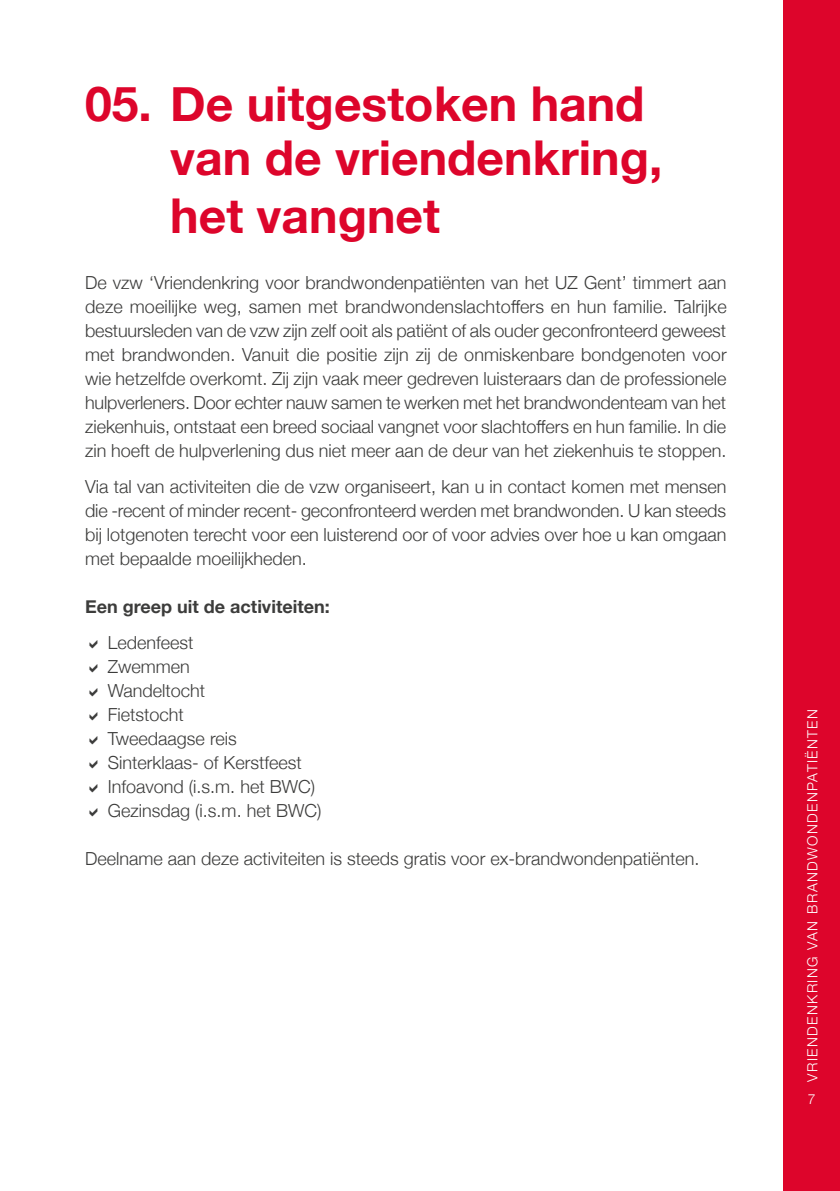
<style>
.page{position:relative;width:840px;height:1191px;background:#fff}
.page>*{position:absolute;margin:0;border:0;box-sizing:border-box;transform-origin:0 0}
.t1{font:700 48px/55.8px "Helvetica Neue";color:#dd052b}
.t2{font:300 18px/24px "Helvetica Neue";color:#3c3c3b;text-align:justify}
.t3{font:700 18px "Helvetica Neue";color:#3c3c3b}
.t4{font:300 14px "Helvetica Neue";letter-spacing:.1em;color:#fff}
</style>
<div class="page">
<div style="left:782px;top:0;width:57px;height:1191px;background:#dd052b"></div>
<h1 class="t1" style="left:170px;top:77px;width:493px;text-indent:-85px">05. De uitgestoken hand van de vriendenkring, het vangnet</h1>
<p class="t2" style="left:85px;top:269px;width:642px">De vzw ‘Vriendenkring voor brandwondenpatiënten van het UZ Gent’ timmert aan deze moeilijke weg, samen met brandwondenslachtoffers en hun familie. Talrijke bestuursleden van de vzw zijn zelf ooit als patiënt of als ouder geconfronteerd geweest met brandwonden. Vanuit die positie zijn zij de onmiskenbare bondgenoten voor wie hetzelfde overkomt. Zij zijn vaak meer gedreven luisteraars dan de professionele hulpverleners. Door echter nauw samen te werken met het brandwondenteam van het ziekenhuis, ontstaat een breed sociaal vangnet voor slachtoffers en hun familie. In die zin hoeft de hulpverlening dus niet meer aan de deur van het ziekenhuis te stoppen.</p>
<p class="t2" style="left:85px;top:473px;width:642px">Via tal van activiteiten die de vzw organiseert, kan u in contact komen met mensen die -recent of minder recent- geconfronteerd werden met brandwonden. U kan steeds bij lotgenoten terecht voor een luisterend oor of voor advies over hoe u kan omgaan met bepaalde moeilijkheden.</p>
<p class="t3" style="left:85px;top:592px;width:246px">Een greep uit de activiteiten:</p>
<p class="t2" style="left:108px;top:629px;width:215px;text-align:left">Ledenfeest<br>Zwemmen<br>Wandeltocht<br>Fietstocht<br>Tweedaagse reis<br>Sinterklaas- of Kerstfeest<br>Infoavond (i.s.m. het BWC)<br>Gezinsdag (i.s.m. het BWC)</p>
<p class="t2" style="left:85px;top:845px;width:615px">Deelname aan deze activiteiten is steeds gratis voor ex-brandwondenpatiënten.</p>
<p class="t4" style="left:800px;top:1081px;width:374px;rotate:-90deg">VRIENDENKRING VAN BRANDWONDENPATIËNTEN</p>
<p class="t4" style="left:807px;top:1088px;width:9px">7</p>
</div>
